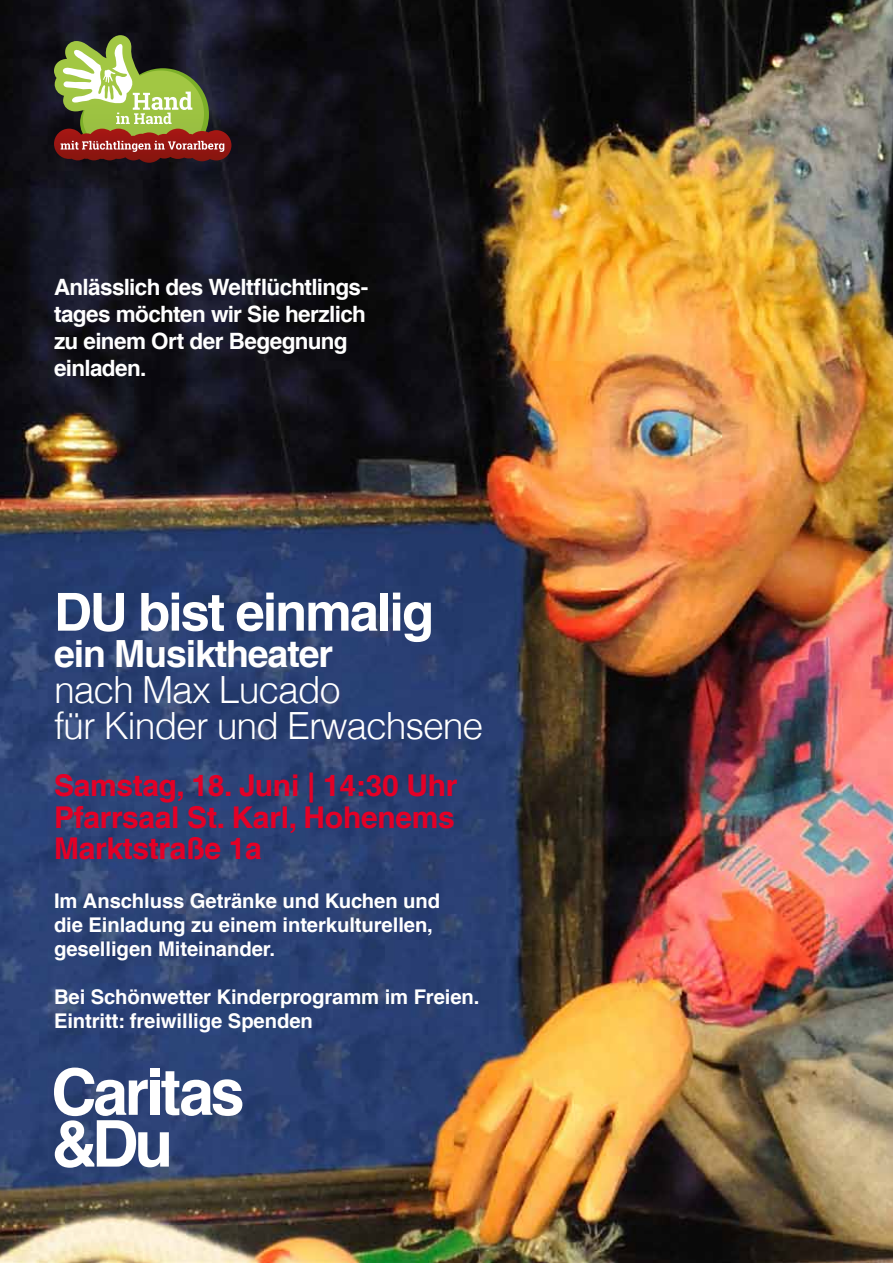
<style>
.page{position:relative;width:893px;height:1263px;background:#fff}
.page>*{position:absolute;margin:0;border:0;box-sizing:border-box;transform-origin:0 0}
.t1{font:700 52.5px "Helvetica LT Com";letter-spacing:-.04em;color:#fff}
.t2{font:300 37.5px/36px "Helvetica LT Com";letter-spacing:-.03em;color:#fff}
.t3{font:700 37.5px "Helvetica LT Com";letter-spacing:-.03em;color:#fff}
.t4{font:700 30px/31.5px "Helvetica LT Com";letter-spacing:-.01em;color:#e40026;text-align:justify}
.t5{font:700 22.5px/27px "Helveticafor Caritas";letter-spacing:-.03em;color:#fff}
.t6{font:700 20.25px/24.2px "Helvetica LT Com";letter-spacing:-.005em;color:#fff}
</style>
<div class="page">
<img style="left:0;top:0;width:893px;height:1263px">
<svg style="left:54px;top:1067px;width:188px;height:101px"></svg>
<svg style="left:54px;top:35px;width:177px;height:128px;background:#7c7147"></svg>
<p class="t5" style="left:54px;top:273px;width:316px">Anlässlich des Weltflüchtlings&shy;tages möchten wir Sie herzlich zu einem Ort der Begegnung einladen.</p>
<h1 class="t1" style="left:54px;top:580px;width:381px">DU bist einmalig</h1>
<h2 class="t3" style="left:54px;top:631px;width:281px">ein Musiktheater</h2>
<h2 class="t2" style="left:54px;top:671px;width:431px">nach Max Lucado<br>für Kinder und Erwachsene</h2>
<h3 class="t4" style="left:54px;top:770px;width:405px">Samstag, 18. Juni | 14:30 Uhr Pfarrsaal St. Karl, Hohenems Marktstraße 1a</h3>
<p class="t6" style="left:54px;top:888px;width:388px">Im Anschluss Getränke und Kuchen und die Einladung zu einem interkulturellen, geselligen Miteinander.</p>
<p class="t6" style="left:54px;top:985px;width:427px">Bei Schönwetter Kinderprogramm im Freien.<br>Eintritt: freiwillige Spenden</p>
</div>
